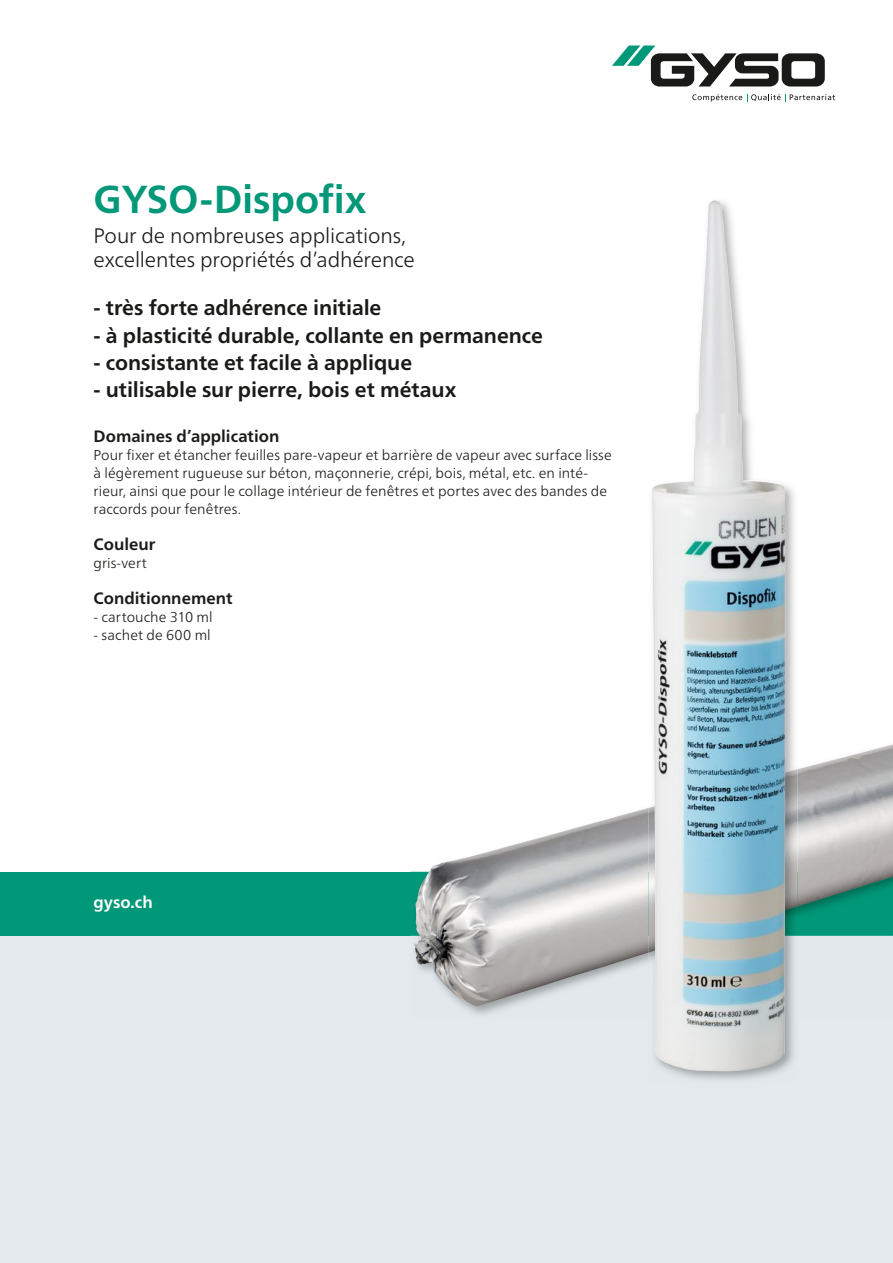
<style>
.page{position:relative;width:893px;height:1263px;background:#fff}
.page>*{position:absolute;margin:0;border:0;box-sizing:border-box;transform-origin:0 0}
.t1{font:700 39px "Frutiger Neue LT Pro";letter-spacing:-.005em;color:#009878}
.t2{font:700 21px "Frutiger Neue LT Pro";letter-spacing:-.005em;color:#1a1a18}
.t3{font:300 21px/24px "Frutiger Neue LT Pro";letter-spacing:-.005em;color:#1a1a18}
.t4{font:700 16.5px "Frutiger Neue LT Pro";color:#1a1a18}
.t5{font:700 16.5px "Frutiger Neue LT Pro";color:#fff}
.t6{font:300 14.25px/18px "Frutiger Neue LT Pro";letter-spacing:.005em;color:#1a1a18}
</style>
<div class="page">
<div style="left:0;top:933px;width:893px;height:330px;background:#e3e9ec"></div>
<div style="left:0;top:872px;width:893px;height:63px;background:#009878"></div>
<img style="left:414px;top:745px;width:479px;height:262px">
<img style="left:648px;top:485px;width:149px;height:284px">
<img style="left:648px;top:953px;width:149px;height:127px">
<img style="left:648px;top:769px;width:149px;height:184px">
<img style="left:651px;top:200px;width:135px;height:871px">
<svg style="left:612px;top:45px;width:213px;height:42px"></svg>
<svg style="left:692px;top:94px;width:143px;height:8px"></svg>
<h1 class="t1" style="left:94px;top:176px;width:275px">GYSO-Dispofix</h1>
<h2 class="t3" style="left:94px;top:223px;width:323px">Pour de nombreuses applications, excellentes propriétés d’adhérence</h2>
<h2 class="t2" style="left:94px;top:296px;width:289px">- très forte adhérence initiale</h2>
<h2 class="t2" style="left:94px;top:323px;width:451px">- à plasticité durable, collante en permanence</h2>
<h2 class="t2" style="left:94px;top:350px;width:320px">- consistante et facile à applique</h2>
<h2 class="t2" style="left:94px;top:377px;width:364px">- utilisable sur pierre, bois et métaux</h2>
<p class="t4" style="left:94px;top:426px;width:187px">Domaines d’application</p>
<p class="t6" style="left:94px;top:445px;width:520px">Pour fixer et étancher feuilles pare-vapeur et barrière de vapeur avec surface lisse à légèrement rugueuse sur béton, maçonnerie, crépi, bois, métal, etc. en inté&shy;rieur, ainsi que pour le collage intérieur de fenêtres et portes avec des bandes de raccords pour fenêtres.</p>
<p class="t4" style="left:94px;top:534px;width:63px">Couleur</p>
<p class="t6" style="left:94px;top:553px;width:55px">gris-vert</p>
<p class="t4" style="left:94px;top:588px;width:140px">Conditionnement</p>
<p class="t6" style="left:94px;top:607px;width:121px">- cartouche 310 ml</p>
<p class="t6" style="left:94px;top:625px;width:119px">- sachet de 600 ml</p>
<p class="t5" style="left:94px;top:892px;width:61px">gyso.ch</p>
</div>
